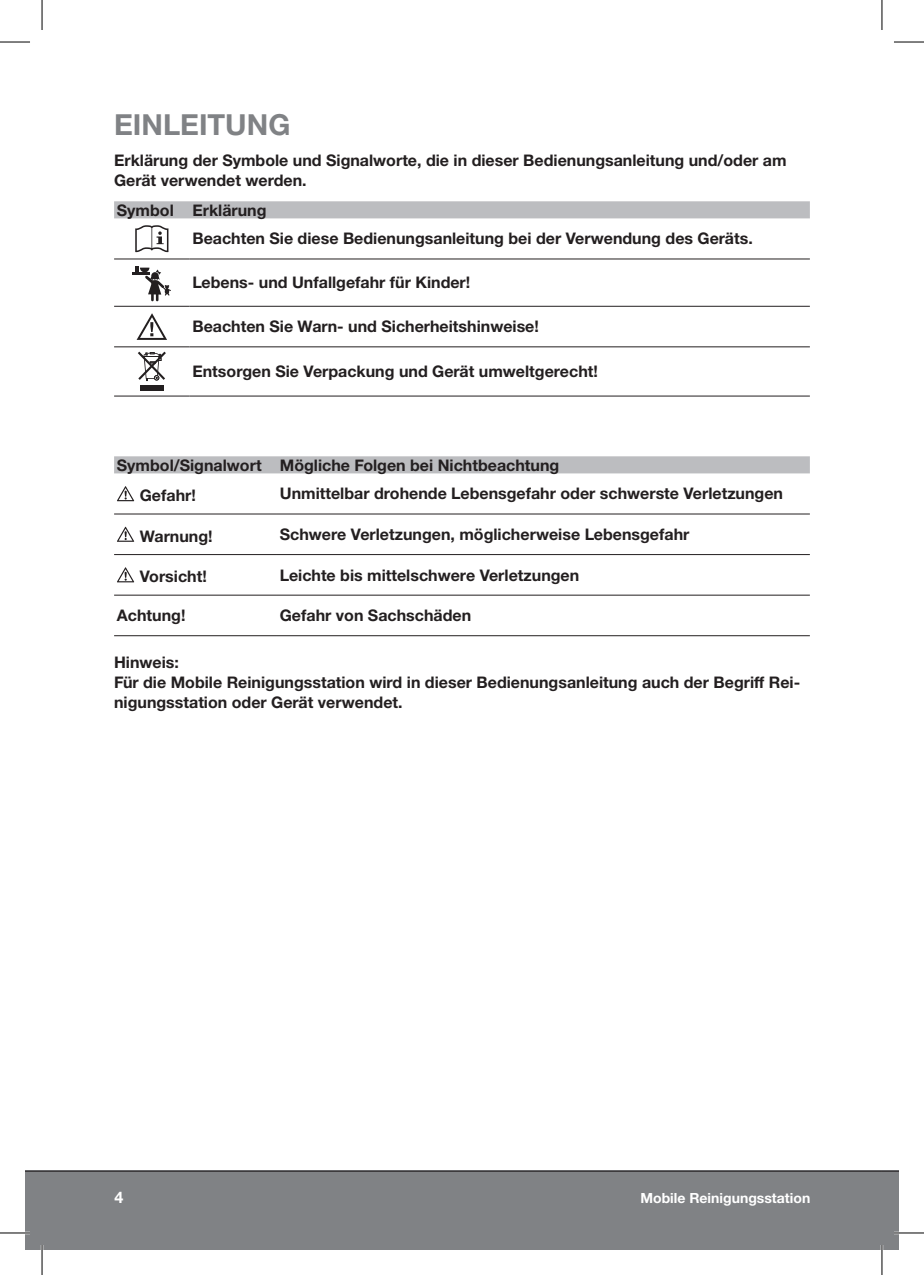
<style>
.page{position:relative;width:924px;height:1275px;background:#fff}
.page>*{position:absolute;margin:0;border:0;box-sizing:border-box;transform-origin:0 0}
.t1{font:700 29px "Helvetica Neue LTW1 G";color:#808285}
.t2{font:700 16px/20px "Helvetica Neue LTW1 G";color:#231f20}
.t3{font:700 16px "Helvetica Neue LTW1 G";color:#fff}
.t4{font:700 14px "Helvetica Neue LTW1 G";color:#fff}
</style>
<div class="page">
<div style="left:25px;top:1170px;width:856px;height:80px;background:#808285"></div>
<div style="left:881px;top:1170px;width:17px;height:80px;background:#808285"></div>
<hr style="left:25px;top:1170px;width:856px;height:1px;background:#231f20">
<svg style="left:881px;top:1170px;width:17px;height:1px"></svg>
<div style="left:114px;top:201px;width:695px;height:17px;background:#bcbdc0"></div>
<hr style="left:114px;top:259px;width:75px;height:1px;background:#231f20">
<hr style="left:189px;top:259px;width:620px;height:1px;background:#231f20">
<hr style="left:114px;top:306px;width:75px;height:1px;background:#231f20">
<hr style="left:189px;top:306px;width:620px;height:1px;background:#231f20">
<hr style="left:114px;top:346px;width:75px;height:1px;background:#231f20">
<hr style="left:189px;top:346px;width:620px;height:1px;background:#231f20">
<hr style="left:114px;top:396px;width:75px;height:1px;background:#231f20">
<hr style="left:189px;top:396px;width:620px;height:1px;background:#231f20">
<svg style="left:135px;top:225px;width:33px;height:27px"></svg>
<svg style="left:136px;top:313px;width:31px;height:27px"></svg>
<div style="left:140px;top:385px;width:23px;height:6px;background:#231f20"></div>
<svg style="left:138px;top:352px;width:28px;height:29px"></svg>
<div style="left:114px;top:456px;width:695px;height:17px;background:#bcbdc0"></div>
<hr style="left:114px;top:513px;width:163px;height:1px;background:#231f20">
<hr style="left:277px;top:513px;width:532px;height:1px;background:#231f20">
<hr style="left:114px;top:554px;width:163px;height:1px;background:#231f20">
<hr style="left:277px;top:554px;width:532px;height:1px;background:#231f20">
<hr style="left:114px;top:595px;width:163px;height:1px;background:#231f20">
<hr style="left:277px;top:595px;width:532px;height:1px;background:#231f20">
<hr style="left:114px;top:635px;width:163px;height:1px;background:#231f20">
<hr style="left:277px;top:635px;width:532px;height:1px;background:#231f20">
<svg style="left:117px;top:486px;width:17px;height:15px"></svg>
<svg style="left:117px;top:527px;width:17px;height:15px"></svg>
<svg style="left:117px;top:567px;width:17px;height:15px"></svg>
<hr style="left:133px;top:272px;width:17px;height:3px;background:#231f20">
<svg style="left:135px;top:266px;width:36px;height:35px"></svg>
<hr style="left:0;top:1231px;width:30px;height:3px;background:#fff">
<hr style="left:893px;top:1231px;width:30px;height:3px;background:#fff">
<hr style="left:41px;top:1245px;width:2px;height:30px;background:#fff">
<hr style="left:880px;top:1245px;width:2px;height:30px;background:#fff">
<hr style="left:0;top:42px;width:30px;height:1px;background:#000">
<hr style="left:893px;top:42px;width:30px;height:1px;background:#000">
<hr style="left:0;top:1232px;width:30px;height:1px;background:#000">
<hr style="left:893px;top:1232px;width:30px;height:1px;background:#000">
<hr style="left:42px;top:0;width:1px;height:30px;background:#000">
<hr style="left:42px;top:1245px;width:1px;height:30px;background:#000">
<hr style="left:881px;top:0;width:1px;height:30px;background:#000">
<hr style="left:881px;top:1245px;width:1px;height:30px;background:#000">
<h1 class="t1" style="left:114px;top:106px;width:173px">Ei nleitung</h1>
<p class="t2" style="left:114px;top:150px;width:673px">Erklärung der Symbole und Signalworte, die in dieser Bedienungsanleitung und/oder am<br>Gerät verwendet werden.</p>
<p class="t2" style="left:192px;top:195px;width:561px;line-height:28.8px;text-indent:-75px">Symbol Erklärung<br>Beachten Sie diese Bedienungsanleitung bei der Verwendung des Geräts.</p>
<p class="t2" style="left:192px;top:272px;width:279px">Lebens- und Unfallgefahr für Kinder!</p>
<p class="t2" style="left:192px;top:316px;width:348px">Beachten Sie Warn- und Sicherheitshinweise!</p>
<p class="t2" style="left:192px;top:361px;width:407px">Entsorgen Sie Verpackung und Gerät umweltgerecht!</p>
<p class="t2" style="left:140px;top:449px;width:421px;line-height:30.6px;text-indent:-23px">Symbol/Signalwort Mögliche Folgen bei Nichtbeachtung<br>Gefahr!</p>
<p class="t2" style="left:280px;top:483px;width:504px">Unmittelbar drohende Lebensgefahr oder schwerste Verletzungen</p>
<p class="t2" style="left:140px;top:526px;width:74px">Warnung!</p>
<p class="t2" style="left:280px;top:524px;width:411px">Schwere Verletzungen, möglicherweise Lebensgefahr</p>
<p class="t2" style="left:140px;top:566px;width:68px">Vorsicht!</p>
<p class="t2" style="left:280px;top:565px;width:301px">Leichte bis mittelschwere Verletzungen</p>
<p class="t2" style="left:117px;top:605px;width:70px">Achtung!</p>
<p class="t2" style="left:280px;top:605px;width:193px">Gefahr von Sachschäden</p>
<p class="t2" style="left:114px;top:652px;width:687px">Hinweis:<br>Für die Mobile Reinigungsstation wird in dieser Bedienungsanleitung auch der Begriff Rei&shy;nigungsstation oder Gerät verwendet.</p>
<p class="t3" style="left:114px;top:1187px;width:10px">4</p>
<p class="t4" style="left:640px;top:1189px;width:171px">Mobile Reinigungsstation</p>
</div>
